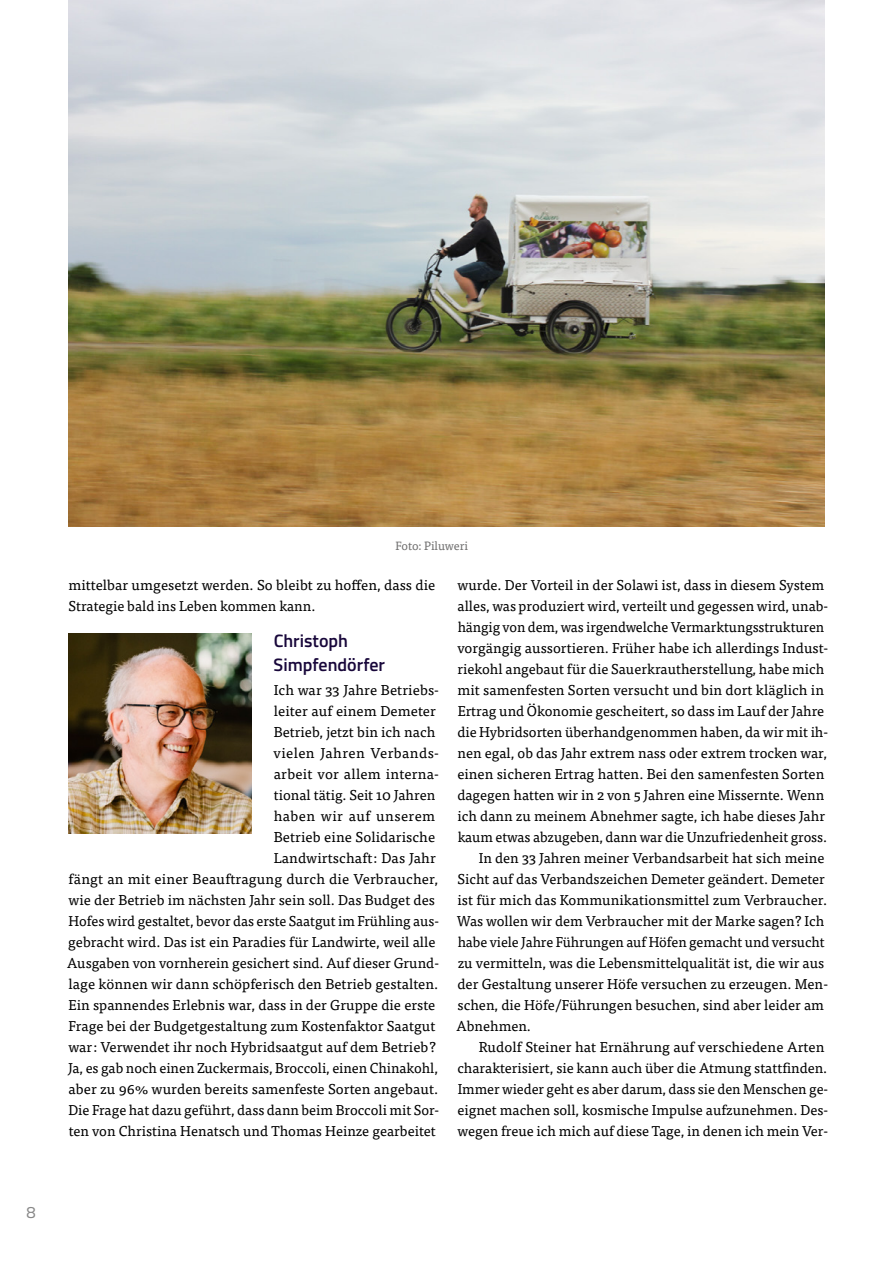
<style>
.page{position:relative;width:893px;height:1263px;background:#fff}
.page>*{position:absolute;margin:0;border:0;box-sizing:border-box;transform-origin:0 0}
.t1{font:600 18px/24px "Titillium";color:#18073a}
.t2{font:16.5px "Titillium";color:#878787}
.t3{font:14.25px/21px "Tisa Pro";color:#000}
.t4{font:12px "Tisa Pro";color:#706f6f}
</style>
<div class="page">
<img style="left:68px;top:634px;width:184px;height:199px">
<img style="left:68px;top:0;width:757px;height:527px">
<p class="t2" style="left:26px;top:1200px;width:11px">8</p>
<p class="t4" style="left:396px;top:537px;width:74px">Foto: Piluweri</p>
<p class="t3" style="left:68px;top:573px;width:368px">mittelbar umgesetzt werden. So bleibt zu hoffen, dass die<br>Strategie bald ins Leben kommen kann.</p>
<p class="t1" style="left:274px;top:628px;width:113px">Christoph<br>Simpfendörfer</p>
<p class="t3" style="left:67px;top:678px;width:373px;text-align:right">Ich war 33 Jahre Betriebs-<br>leiter auf einem Demeter<br>Betrieb, jetzt bin ich nach<br>vielen Jahren Verbands-<br>arbeit vor allem interna-<br>tional tätig. Seit 10 Jahren<br>haben wir auf unserem<br>Betrieb eine Solidarische<br>Landwirtschaft: Das Jahr<br>fängt an mit einer Beauftragung durch die Verbraucher, wie der Betrieb im nächsten Jahr sein soll. Das Budget des Hofes wird gestaltet, bevor das erste Saatgut im Frühling aus&shy;gebracht wird. Das ist ein Paradies für Landwirte, weil alle Ausgaben von vornherein gesichert sind. Auf dieser Grund&shy;lage können wir dann schöpferisch den Betrieb gestalten.<br>Ein spannendes Erlebnis war, dass in der Gruppe die erste Frage bei der Budgetgestaltung zum Kostenfaktor Saatgut war: Verwendet ihr noch Hybridsaatgut auf dem Betrieb?<br>Ja, es gab noch einen Zuckermais, Broccoli, einen Chinakohl, aber zu 96% wurden bereits samenfeste Sorten angebaut.<br>Die Frage hat dazu geführt, dass dann beim Broccoli mit Sor&shy;ten von Christina Henatsch und Thomas Heinze gearbeitet</p>
<p class="t3" style="left:458px;top:573px;width:368px">wurde. Der Vorteil in der Solawi ist, dass in diesem System</p>
<p class="t3" style="left:458px;top:594px;width:372px">alles, was produziert wird, verteilt und gegessen wird, unab-</p>
<p class="t3" style="left:458px;top:615px;width:368px">hängig von dem, was irgendwelche Vermarktungsstrukturen</p>
<p class="t3" style="left:457px;top:636px;width:372px">vorgängig aussortieren. Früher habe ich allerdings Indust-</p>
<p class="t3" style="left:458px;top:657px;width:368px">riekohl angebaut für die Sauerkrautherstellung, habe mich</p>
<p class="t3" style="left:458px;top:678px;width:368px">mit samenfesten Sorten versucht und bin dort kläglich in</p>
<p class="t3" style="left:458px;top:699px;width:368px">Ertrag und Ökonomie gescheitert, so dass im Lauf der Jahre</p>
<p class="t3" style="left:457px;top:720px;width:372px">die Hybridsorten überhandgenommen haben, da wir mit ih-</p>
<p class="t3" style="left:458px;top:741px;width:371px">nen egal, ob das Jahr extrem nass oder extrem trocken war,</p>
<p class="t3" style="left:457px;top:762px;width:368px">einen sicheren Ertrag hatten. Bei den samenfesten Sorten</p>
<p class="t3" style="left:457px;top:783px;width:368px">dagegen hatten wir in 2 von 5 Jahren eine Missernte. Wenn</p>
<p class="t3" style="left:458px;top:804px;width:369px">ich dann zu meinem Abnehmer sagte, ich habe dieses Jahr</p>
<p class="t3" style="left:458px;top:825px;width:371px">kaum etwas abzugeben, dann war die Unzufriedenheit gross.</p>
<p class="t3" style="left:479px;top:846px;width:347px">In den 33 Jahren meiner Verbandsarbeit hat sich meine</p>
<p class="t3" style="left:458px;top:867px;width:369px">Sicht auf das Verbandszeichen Demeter geändert. Demeter</p>
<p class="t3" style="left:458px;top:888px;width:371px">ist für mich das Kommunikationsmittel zum Verbraucher.</p>
<p class="t3" style="left:457px;top:909px;width:369px">Was wollen wir dem Verbraucher mit der Marke sagen? Ich</p>
<p class="t3" style="left:458px;top:930px;width:368px">habe viele Jahre Führungen auf Höfen gemacht und versucht</p>
<p class="t3" style="left:458px;top:951px;width:368px">zu vermitteln, was die Lebensmittelqualität ist, die wir aus</p>
<p class="t3" style="left:457px;top:972px;width:372px">der Gestaltung unserer Höfe versuchen zu erzeugen. Men-</p>
<p class="t3" style="left:458px;top:993px;width:368px">schen, die Höfe/Führungen besuchen, sind aber leider am</p>
<p class="t3" style="left:456px;top:1014px;width:76px">Abnehmen.</p>
<p class="t3" style="left:479px;top:1035px;width:347px">Rudolf Steiner hat Ernährung auf verschiedene Arten</p>
<p class="t3" style="left:457px;top:1056px;width:371px">charakterisiert, sie kann auch über die Atmung stattfinden.</p>
<p class="t3" style="left:458px;top:1077px;width:372px">Immer wieder geht es aber darum, dass sie den Menschen ge-</p>
<p class="t3" style="left:457px;top:1098px;width:372px">eignet machen soll, kosmische Impulse aufzunehmen. Des-</p>
<p class="t3" style="left:458px;top:1119px;width:372px">wegen freue ich mich auf diese Tage, in denen ich mein Ver-</p>
</div>
